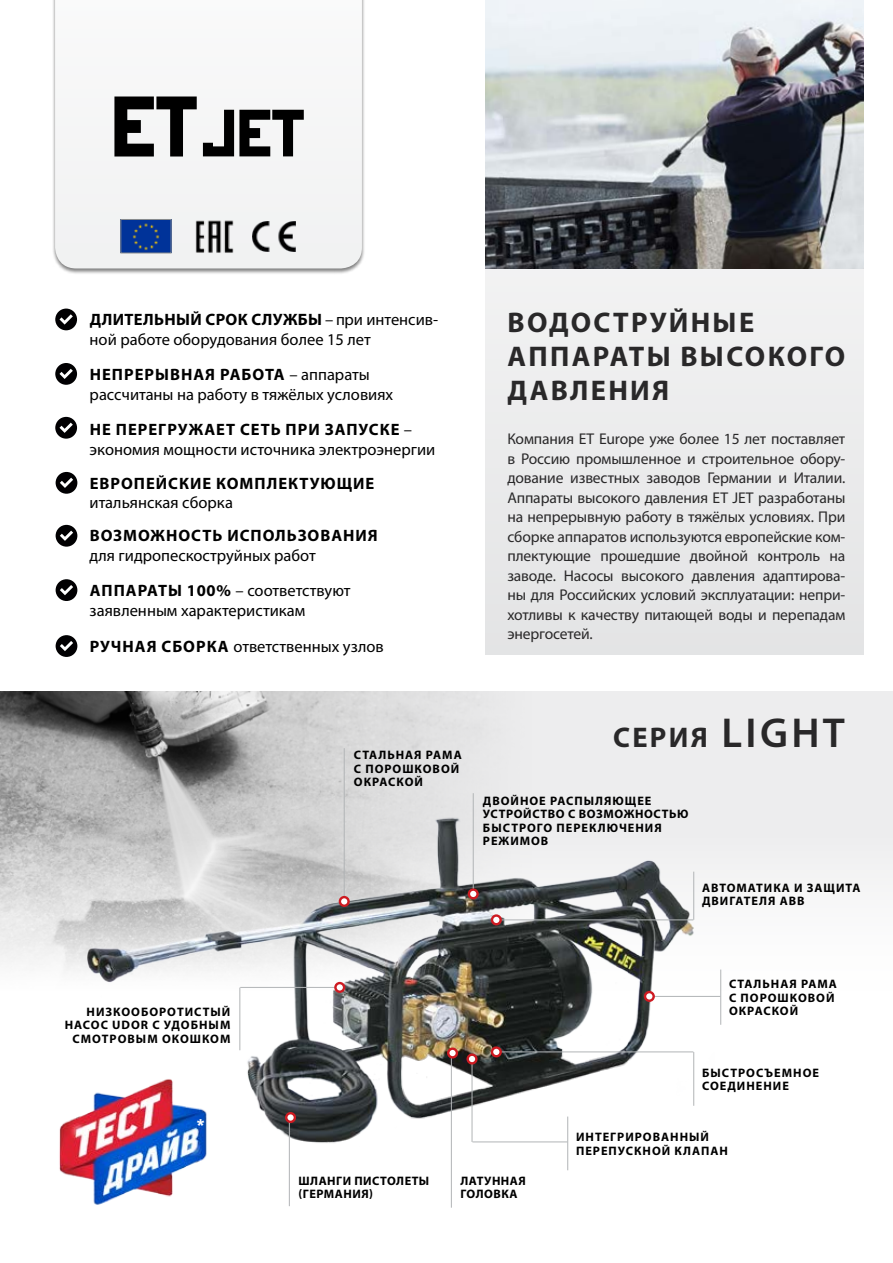
<style>
.page{position:relative;width:893px;height:1263px;background:#fff}
.page>*{position:absolute;margin:0;border:0;box-sizing:border-box;transform-origin:0 0}
.t1{font:700 28.5px/34.2px "Myriad Pro";letter-spacing:.08em;color:#292829}
.t2{font:900 18.9px "Arial";color:#fff}
.t3{font:16.5px/19.8px "Myriad Pro";color:#000}
.t4{font:700 16.5px "Myriad Pro";letter-spacing:.06em;color:#000}
.t5{font:15.6px/19.5px "Myriad Pro";letter-spacing:-.01em;color:#292829;text-align:justify}
.t6{font:700 12.3px/13.5px "Myriad Pro";letter-spacing:.08em;color:#000}
.t7{font:700 12.3px/13.5px "Myriad Pro";letter-spacing:.04em;color:#000}
.s1{font-weight:700}
.s2{font-weight:600;font-size:42px}
</style>
<div class="page">
<div style="left:0;top:691px;width:893px;height:406px;background:linear-gradient(to bottom,#e8e8ea,#fff)"></div>
<img style="left:0;top:691px;width:481px;height:315px">
<div style="left:52px;top:0;width:313px;height:274px;background:#000;opacity:.5"></div>
<div style="left:55px;top:0;width:307px;height:268px;background:#f5f6f6"></div>
<div style="left:485px;top:0;width:378px;height:654px;background:#ebebec"></div>
<img style="left:485px;top:0;width:378px;height:268px">
<img style="left:194px;top:220px;width:39px;height:33px">
<img style="left:253px;top:221px;width:43px;height:31px">
<img style="left:123px;top:221px;width:46px;height:30px">
<div style="left:121px;top:219px;width:50px;height:34px;border:1px solid #8a8c8e"></div>
<svg style="left:55px;top:309px;width:22px;height:21px"></svg>
<svg style="left:55px;top:363px;width:22px;height:22px"></svg>
<svg style="left:55px;top:417px;width:22px;height:22px"></svg>
<svg style="left:56px;top:472px;width:21px;height:22px"></svg>
<svg style="left:56px;top:525px;width:21px;height:22px"></svg>
<svg style="left:56px;top:579px;width:21px;height:22px"></svg>
<svg style="left:56px;top:635px;width:21px;height:22px"></svg>
<img style="left:74px;top:770px;width:649px;height:437px">
<svg style="left:114px;top:97px;width:83px;height:59px"></svg>
<svg style="left:203px;top:110px;width:101px;height:46px"></svg>
<hr style="left:289px;top:1119px;width:1px;height:87px;background:#b1b4b6">
<hr style="left:472px;top:1062px;width:1px;height:80px;background:#b1b4b6">
<hr style="left:451px;top:1055px;width:1px;height:153px;background:#b1b4b6">
<svg style="left:448px;top:1049px;width:9px;height:8px"></svg>
<div style="left:447px;top:1047px;width:11px;height:11px;border:2px solid #ce1b22;border-radius:50%"></div>
<svg style="left:286px;top:1113px;width:9px;height:9px"></svg>
<div style="left:285px;top:1112px;width:11px;height:11px;border:2px solid #ce1b22;border-radius:50%"></div>
<hr style="left:473px;top:793px;width:1px;height:105px;background:#b1b4b6">
<hr style="left:344px;top:748px;width:1px;height:154px;background:#b1b4b6">
<svg style="left:469px;top:889px;width:9px;height:9px"></svg>
<div style="left:468px;top:888px;width:11px;height:11px;border:2px solid #ce1b22;border-radius:50%"></div>
<hr style="left:720px;top:969px;width:1px;height:56px;background:#b1b4b6">
<hr style="left:693px;top:1052px;width:1px;height:54px;background:#b1b4b6">
<hr style="left:239px;top:987px;width:1px;height:63px;background:#b1b4b6">
<hr style="left:567px;top:1116px;width:1px;height:54px;background:#b1b4b6">
<hr style="left:693px;top:872px;width:1px;height:48px;background:#b1b4b6">
<div style="left:340px;top:897px;width:9px;height:9px;background:#fff;border-radius:50%"></div>
<div style="left:339px;top:896px;width:11px;height:11px;border:2px solid #ce1b22;border-radius:50%"></div>
<hr style="left:649px;top:996px;width:71px;height:1px;background:#b1b4b6">
<hr style="left:496px;top:1051px;width:197px;height:1px;background:#b1b4b6">
<hr style="left:240px;top:987px;width:100px;height:1px;background:#b1b4b6">
<hr style="left:472px;top:1141px;width:95px;height:1px;background:#b1b4b6">
<hr style="left:496px;top:919px;width:197px;height:1px;background:#b1b4b6">
<svg style="left:645px;top:992px;width:9px;height:9px"></svg>
<div style="left:644px;top:991px;width:11px;height:11px;border:2px solid #ce1b22;border-radius:50%"></div>
<svg style="left:492px;top:1047px;width:9px;height:9px"></svg>
<div style="left:491px;top:1046px;width:11px;height:11px;border:2px solid #ce1b22;border-radius:50%"></div>
<div style="left:335px;top:983px;width:9px;height:9px;background:#fff;border-radius:50%"></div>
<div style="left:334px;top:982px;width:11px;height:11px;border:2px solid #ce1b22;border-radius:50%"></div>
<svg style="left:468px;top:1055px;width:8px;height:8px"></svg>
<div style="left:466px;top:1053px;width:12px;height:11px;border:2px solid #ce1b22;border-radius:50%"></div>
<svg style="left:492px;top:915px;width:9px;height:9px"></svg>
<div style="left:491px;top:914px;width:11px;height:11px;border:2px solid #ce1b22;border-radius:50%"></div>
<img style="left:48px;top:1061px;width:166px;height:146px">
<p class="t3" style="left:90px;top:310px;width:350px"><span class="s1">ДЛИТЕЛЬНЫЙ СРОК СЛУЖБЫ</span> – при интенсив&shy;ной работе оборудования более 15 лет</p>
<p class="t3" style="left:90px;top:364px;width:305px"><span class="s1">НЕПРЕРЫВНАЯ РАБОТА</span> – аппараты рассчитаны на работу в тяжёлых условиях</p>
<p class="t3" style="left:90px;top:419px;width:347px"><span class="s1">НЕ ПЕРЕГРУЖАЕТ СЕТЬ ПРИ ЗАПУСКЕ</span> – экономия мощности источника электроэнергии</p>
<p class="t4" style="left:90px;top:472px;width:286px">ЕВРОПЕЙСКИЕ КОМПЛЕКТУЮЩИЕ</p>
<p class="t3" style="left:90px;top:493px;width:145px">итальянская сборка</p>
<p class="t4" style="left:90px;top:525px;width:290px">ВОЗМОЖНОСТЬ ИСПОЛЬЗОВАНИЯ</p>
<p class="t3" style="left:90px;top:538px;width:262px;line-height:34.5px">для гидропескоструйных работ<br><span class="s1">АППАРАТЫ 100%</span> – соответствуют</p>
<p class="t3" style="left:90px;top:592px;width:296px;line-height:36.2px">заявленным характеристикам<br><span class="s1">РУЧНАЯ СБОРКА</span> ответственных узлов</p>
<h1 class="t1" style="left:508px;top:304px;width:339px">ВОДОСТРУЙНЫЕ<br>АППАРАТЫ ВЫСОКОГО<br>ДАВЛЕНИЯ</h1>
<p class="t5" style="left:507px;top:429px;width:340px">Компания ET Europe уже более 15 лет поставляет в Россию промышленное и строительное обору&shy;дование известных заводов Германии и Италии.<br>Аппараты высокого давления ET JET разработаны на непрерывную работу в тяжёлых условиях. При сборке аппаратов используются европейские ком&shy;плектующие прошедшие двойной контроль на заводе. Насосы высокого давления адаптирова&shy;ны для Российских условий эксплуатации: непри&shy;хотливы к качеству питающей воды и перепадам энергосетей.</p>
<p class="t6" style="left:354px;top:748px;width:109px">СТАЛЬНАЯ РАМА<br>С ПОРОШКОВОЙ<br>ОКРАСКОЙ</p>
<h1 class="t1" style="left:613px;top:719px;width:233px">СЕРИЯ <span class="s2">LIGHT</span></h1>
<p class="t6" style="left:483px;top:794px;width:207px">ДВОЙНОЕ РАСПЫЛЯЮЩЕЕ<br>УСТРОЙСТВО С ВОЗМОЖНОСТЬЮ<br>БЫСТРОГО ПЕРЕКЛЮЧЕНИЯ<br>РЕЖИМОВ</p>
<p class="t6" style="left:702px;top:880px;width:160px">АВТОМАТИКА И ЗАЩИТА<br>ДВИГАТЕЛЯ ABB</p>
<p class="t6" style="left:65px;top:1004px;width:167px;text-align:right">НИЗКООБОРОТИСТЫЙ<br>НАСОС UDOR С УДОБНЫМ<br>СМОТРОВЫМ ОКОШКОМ</p>
<p class="t2" style="left:196px;top:1112px;width:12px">*</p>
<p class="t6" style="left:729px;top:977px;width:109px">СТАЛЬНАЯ РАМА<br>С ПОРОШКОВОЙ<br>ОКРАСКОЙ</p>
<p class="t6" style="left:702px;top:1065px;width:118px">БЫСТРОСЪЕМНОЕ<br>СОЕДИНЕНИЕ</p>
<p class="t6" style="left:576px;top:1130px;width:154px">ИНТЕГРИРОВАННЫЙ<br>ПЕРЕПУСКНОЙ КЛАПАН</p>
<p class="t7" style="left:299px;top:1173px;width:132px">ШЛАНГИ ПИСТОЛЕТЫ (ГЕРМАНИЯ)</p>
<p class="t7" style="left:461px;top:1173px;width:67px">ЛАТУННАЯ<br>ГОЛОВКА</p>
</div>
